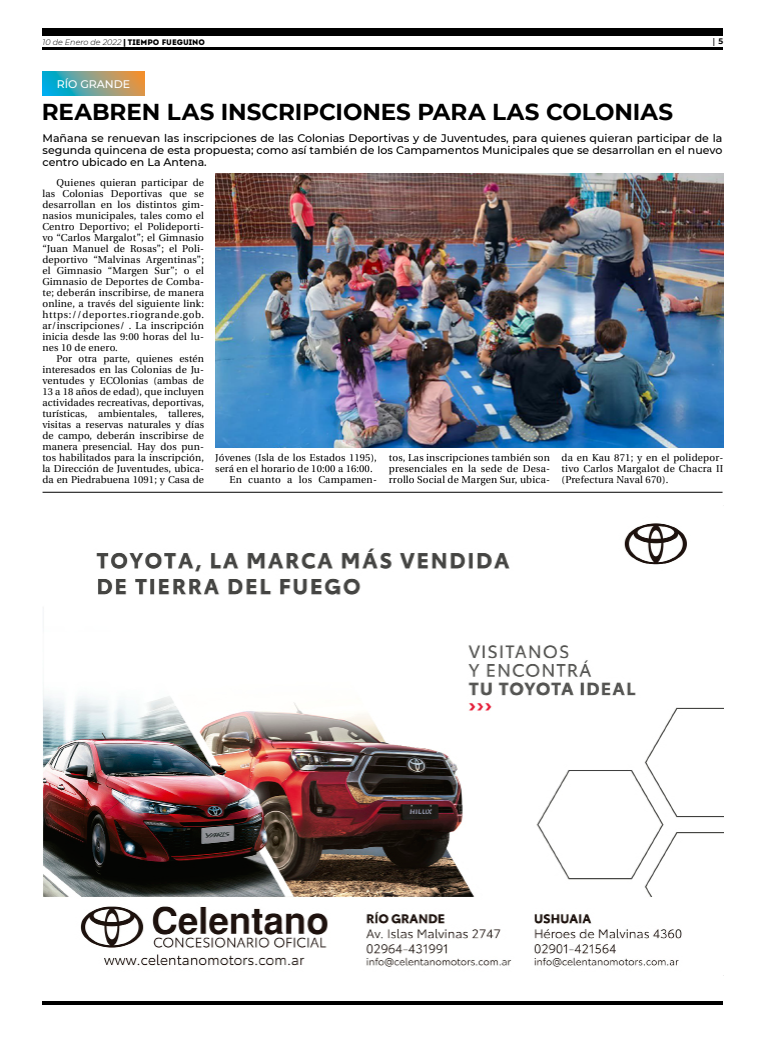
<style>
.page{position:relative;width:780px;height:1049px;background:#fff}
.page>*{position:absolute;margin:0;border:0;box-sizing:border-box;transform-origin:0 0}
.t1{font:700 23px "Montserrat";letter-spacing:-.005em;color:#000}
.t2{font:500 11px/12px "Montserrat";color:#000;text-align:justify}
.t3{font:500 11px "Montserrat";color:#fff}
.t4{font:10px/11px "Utopia";letter-spacing:.02em;color:#000;text-align:justify}
.t5{font:italic 300 8px "Montserrat";color:#000}
.t6{font:700 8px "Utopia";color:#000}
.s1{font-family:"Fedra Sans Pro";font-weight:700;font-style:normal}
.s2{font-family:"Intro";font-weight:400;font-style:normal}
.s3{font-family:"Montserrat"}
</style>
<div class="page">
<hr style="left:43px;top:48px;width:680px;height:2px;background:#000">
<div style="left:43px;top:28px;width:680px;height:7px;background:#000"></div>
<hr style="left:43px;top:1001px;width:680px;height:4px;background:#000">
<img style="left:43px;top:523px;width:680px;height:444px">
<hr style="left:43px;top:492px;width:679px;height:1px;background:#000">
<svg style="left:43px;top:72px;width:101px;height:24px;background:#77a18f"></svg>
<img style="left:216px;top:174px;width:507px;height:273px">
<p class="t5" style="left:43px;top:36px;width:164px">10 de Enero de 2022 <span class="s1">|</span> <span class="s2">TIEMPO FUEGUINO</span></p>
<p class="t6" style="left:712px;top:37px;width:12px">| <span class="s3">5</span></p>
<p class="t3" style="left:57px;top:76px;width:75px">RÍO GRANDE</p>
<h1 class="t1" style="left:42px;top:95px;width:632px">REABREN LAS INSCRIPCIONES PARA LAS COLONIAS</h1>
<p class="t2" style="left:43px;top:131px;width:681px">Mañana se renuevan las inscripciones de las Colonias Deportivas y de Juventudes, para quienes quieran participar de la segunda quincena de esta propuesta; como así también de los Campamentos Municipales que se desarrollan en el nuevo centro ubicado en La Antena.</p>
<p class="t4" style="left:42px;top:177px;width:163px;text-indent:14px">Quienes quieran participar de las Colonias Deportivas que se desarrollan en los distintos gim&shy;nasios municipales, tales como el Centro Deportivo; el Polideporti&shy;vo “Carlos Margalot”; el Gimnasio “Juan Manuel de Rosas”; el Poli&shy;deportivo “Malvinas Argentinas”; el Gimnasio “Margen Sur”; o el Gimnasio de Deportes de Comba&shy;te; deberán inscribirse, de manera online, a través del siguiente link: https://deportes.riogrande.gob. ar/inscripciones/ . La inscripción inicia desde las 9:00 horas del lu&shy;nes 10 de enero.</p>
<p class="t4" style="left:42px;top:353px;width:163px;text-indent:14px">Por otra parte, quienes estén interesados en las Colonias de Ju&shy;ventudes y ECOlonias (ambas de 13 a 18 años de edad), que incluyen actividades recreativas, deportivas, turísticas, ambientales, talleres, visitas a reservas naturales y días de campo, deberán inscribirse de manera presencial. Hay dos pun&shy;tos habilitados para la inscripción, la Dirección de Juventudes, ubica&shy;da en Piedrabuena 1091; y Casa de</p>
<p class="t4" style="left:215px;top:452px;width:163px">Jóvenes (Isla de los Estados 1195),</p>
<p class="t4" style="left:215px;top:463px;width:159px">será en el horario de 10:00 a 16:00.</p>
<p class="t4" style="left:229px;top:474px;width:149px">En cuanto a los Campamen-</p>
<p class="t4" style="left:389px;top:452px;width:163px">tos, Las inscripciones también son presenciales en la sede de Desa&shy;rrollo Social de Margen Sur, ubica-</p>
<p class="t4" style="left:561px;top:452px;width:163px">da en Kau 871; y en el polidepor&shy;tivo Carlos Margalot de Chacra II (Prefectura Naval 670).</p>
</div>
